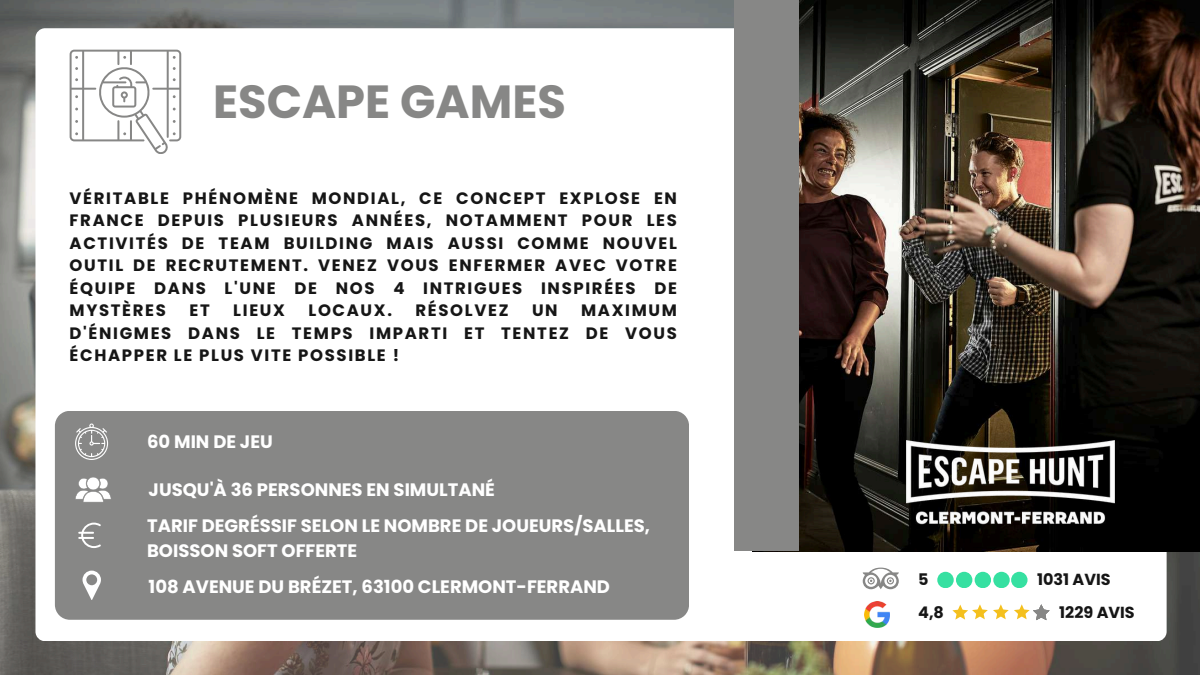
<style>
.page{position:relative;width:1200px;height:675px;background:#fff}
.page>*{position:absolute;margin:0;border:0;box-sizing:border-box;transform-origin:0 0}
.t1{font:700 46.4px "Poppins";color:#878786}
.t2{font:700 18px/24.8px "Poppins";color:#fff}
.t3{font:700 16.5px/22.5px "Poppins";letter-spacing:.1em;color:#161616;text-align:justify}
.t4{font:700 16px "Poppins";color:#161616}
</style>
<div class="page">
<img style="left:0;top:0;width:1200px;height:675px">
<div style="left:35px;top:28px;width:1132px;height:613px;background:#fff;border-radius:10px"></div>
<img style="left:798px;top:0;width:402px;height:551px">
<div style="left:55px;top:411px;width:634px;height:209px;background:#878786"></div>
<svg style="left:75px;top:424px;width:33px;height:36px"></svg>
<svg style="left:75px;top:477px;width:36px;height:25px"></svg>
<div style="left:734px;top:0;width:64px;height:551px;background:#878786"></div>
<svg style="left:952px;top:604px;width:98px;height:16px"></svg>
<div style="left:956px;top:572px;width:16px;height:16px;background:#36e0a1;border-radius:50%"></div>
<div style="left:975px;top:572px;width:16px;height:16px;background:#36e0a1;border-radius:50%"></div>
<div style="left:993px;top:572px;width:17px;height:16px;background:#36e0a1;border-radius:50%"></div>
<div style="left:937px;top:572px;width:17px;height:16px;background:#36e0a1;border-radius:50%"></div>
<div style="left:1011px;top:572px;width:17px;height:16px;background:#36e0a1;border-radius:50%"></div>
<img style="left:864px;top:601px;width:26px;height:26px">
<svg style="left:863px;top:568px;width:36px;height:21px"></svg>
<svg style="left:83px;top:571px;width:18px;height:29px"></svg>
<svg style="left:78px;top:523px;width:23px;height:25px"></svg>
<img style="left:906px;top:440px;width:209px;height:88px">
<svg style="left:70px;top:50px;width:111px;height:104px"></svg>
<h1 class="t1" style="left:213px;top:69px;width:355px">ESCAPE GAMES</h1>
<p class="t3" style="left:70px;top:187px;width:609px">VÉRITABLE PHÉNOMÈNE MONDIAL, CE CONCEPT EXPLOSE EN FRANCE DEPUIS PLUSIEURS ANNÉES, NOTAMMENT POUR LES ACTIVITÉS DE TEAM BUILDING MAIS AUSSI COMME NOUVEL OUTIL DE RECRUTEMENT. VENEZ VOUS ENFERMER AVEC VOTRE ÉQUIPE DANS L'UNE DE NOS 4 INTRIGUES INSPIRÉES DE MYSTÈRES</p>
<p class="t3" style="left:190px;top:299px;width:22px">ET</p>
<p class="t3" style="left:233px;top:299px;width:53px">LIEUX</p>
<p class="t3" style="left:308px;top:299px;width:85px">LOCAUX.</p>
<p class="t3" style="left:416px;top:299px;width:95px">RÉSOLVEZ</p>
<p class="t3" style="left:532px;top:299px;width:27px">UN</p>
<p class="t3" style="left:70px;top:299px;width:609px;text-indent:512px">MAXIMUM D'ÉNIGMES DANS LE TEMPS IMPARTI ET TENTEZ DE VOUS ÉCHAPPER LE PLUS VITE POSSIBLE !</p>
<p class="t2" style="left:147px;top:429px;width:127px">60 MIN DE JEU</p>
<p class="t2" style="left:149px;top:478px;width:348px">JUSQU'À 36 PERSONNES EN SIMULTANÉ</p>
<p class="t2" style="left:147px;top:514px;width:504px">TARIF DEGRÉSSIF SELON LE NOMBRE DE JOUEURS/SALLES,<br>BOISSON SOFT OFFERTE</p>
<p class="t2" style="left:149px;top:575px;width:463px">108 AVENUE DU BRÉZET, 63100 CLERMONT-FERRAND</p>
<p class="t4" style="left:918px;top:568px;width:12px">5</p>
<p class="t4" style="left:1037px;top:568px;width:75px">1031 AVIS</p>
<p class="t4" style="left:918px;top:602px;width:27px">4,8</p>
<p class="t4" style="left:1059px;top:602px;width:77px">1229 AVIS</p>
</div>
